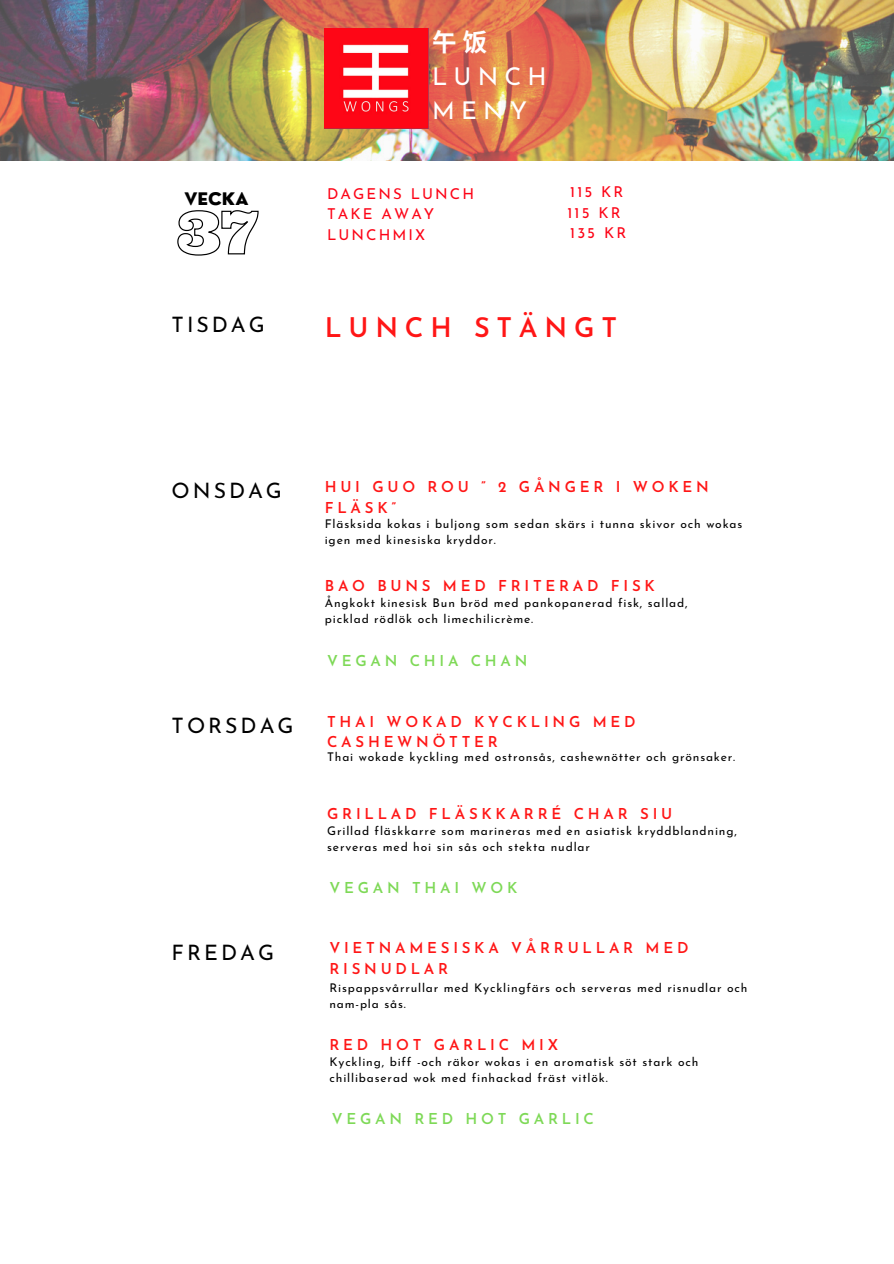
<style>
.page{position:relative;width:894px;height:1264px;background:#fff}
.page>*{position:absolute;margin:0;border:0;box-sizing:border-box;transform-origin:0 0}
.t1{font:600 27px "Josefin Sans";letter-spacing:.25em;color:#ff1616}
.t2{font:24.6px/34.2px "Josefin Sans";letter-spacing:.25em;color:#fff}
.t3{font:21.3px "Josefin Sans";letter-spacing:.14em;color:#000}
.t4{font:800 16.8px "Nourd";color:#000}
.t5{font:600 15px/20.2px "Josefin Sans";letter-spacing:.25em;color:#ff1616}
.t6{font:15px/20.2px "Josefin Sans";letter-spacing:.14em;color:#fd0316}
.t7{font:600 15px "Josefin Sans";letter-spacing:.25em;color:#7ed957}
.t8{font:12px/16px "Josefin Sans";letter-spacing:.07em;color:#000}
.s1{font-family:"Noto Sans CJ Ksc";font-weight:700}
</style>
<div class="page">
<img style="left:0;top:0;width:893px;height:161px">
<img style="left:324px;top:29px;width:104px;height:100px">
<svg style="left:177px;top:210px;width:82px;height:46px"></svg>
<h6 class="t4" style="left:184px;top:188px;width:65px">VECKA</h6>
<h1 class="t3" style="left:171px;top:316px;width:95px">TISDAG</h1>
<p class="t2" style="left:432px;top:27px;width:116px"><span class="s1">午饭<br></span>LUNCH<br>MENY</p>
<h4 class="t6" style="left:327px;top:185px;width:148px">DAGENS LUNCH<br>TAKE AWAY<br>LUNCHMIX</h4>
<h6 class="t6" style="left:570px;top:184px;width:55px">115 KR</h6>
<h6 class="t6" style="left:567px;top:204px;width:55px">115 KR</h6>
<h6 class="t6" style="left:570px;top:224px;width:57px">135 KR</h6>
<p class="t1" style="left:325px;top:316px;width:293px">LUNCH STÄNGT</p>
<h2 class="t3" style="left:171px;top:482px;width:112px">ONSDAG</h2>
<p class="t5" style="left:325px;top:478px;width:385px">HUI GUO ROU ” 2 GÅNGER I WOKEN<br>FLÄSK”</p>
<h5 class="t8" style="left:324px;top:517px;width:419px">Fläsksida kokas i buljong som sedan skärs i tunna skivor och wokas igen med kinesiska kryddor.</h5>
<h3 class="t5" style="left:325px;top:577px;width:331px">BAO BUNS MED FRITERAD FISK</h3>
<h3 class="t8" style="left:325px;top:596px;width:364px">Ångkokt kinesisk Bun bröd med pankopanerad fisk, sallad,</h3>
<h5 class="t8" style="left:325px;top:612px;width:210px">picklad rödlök och limechilicrème.</h5>
<p class="t7" style="left:327px;top:654px;width:202px">VEGAN CHIA CHAN</p>
<h3 class="t3" style="left:171px;top:717px;width:123px">TORSDAG</h3>
<h5 class="t5" style="left:327px;top:713px;width:310px">THAI WOKAD KYCKLING MED<br>CASHEWNÖTTER</h5>
<p class="t8" style="left:327px;top:750px;width:409px">Thai wokade kyckling med ostronsås, cashewnötter och grönsaker.</p>
<p class="t5" style="left:327px;top:805px;width:346px">GRILLAD FLÄSKKARRÉ CHAR SIU</p>
<h5 class="t8" style="left:327px;top:824px;width:411px">Grillad fläskkarre som marineras med en asiatisk kryddblandning, serveras med hoi sin sås och stekta nudlar</h5>
<h5 class="t7" style="left:329px;top:882px;width:189px">VEGAN THAI WOK</h5>
<h3 class="t3" style="left:171px;top:943px;width:104px">FREDAG</h3>
<h5 class="t5" style="left:329px;top:939px;width:360px">VIETNAMESISKA VÅRRULLAR MED<br>RISNUDLAR</h5>
<p class="t8" style="left:329px;top:981px;width:419px">Rispappsvårrullar med Kycklingfärs och serveras med risnudlar och nam-pla sås.</p>
<p class="t5" style="left:329px;top:1035px;width:230px">RED HOT GARLIC MIX</p>
<h5 class="t8" style="left:329px;top:1054px;width:370px">Kyckling, biff -och räkor wokas i en aromatisk söt stark och chillibaserad wok med finhackad fräst vitlök.</h5>
<h5 class="t7" style="left:331px;top:1113px;width:264px">VEGAN RED HOT GARLIC</h5>
</div>
